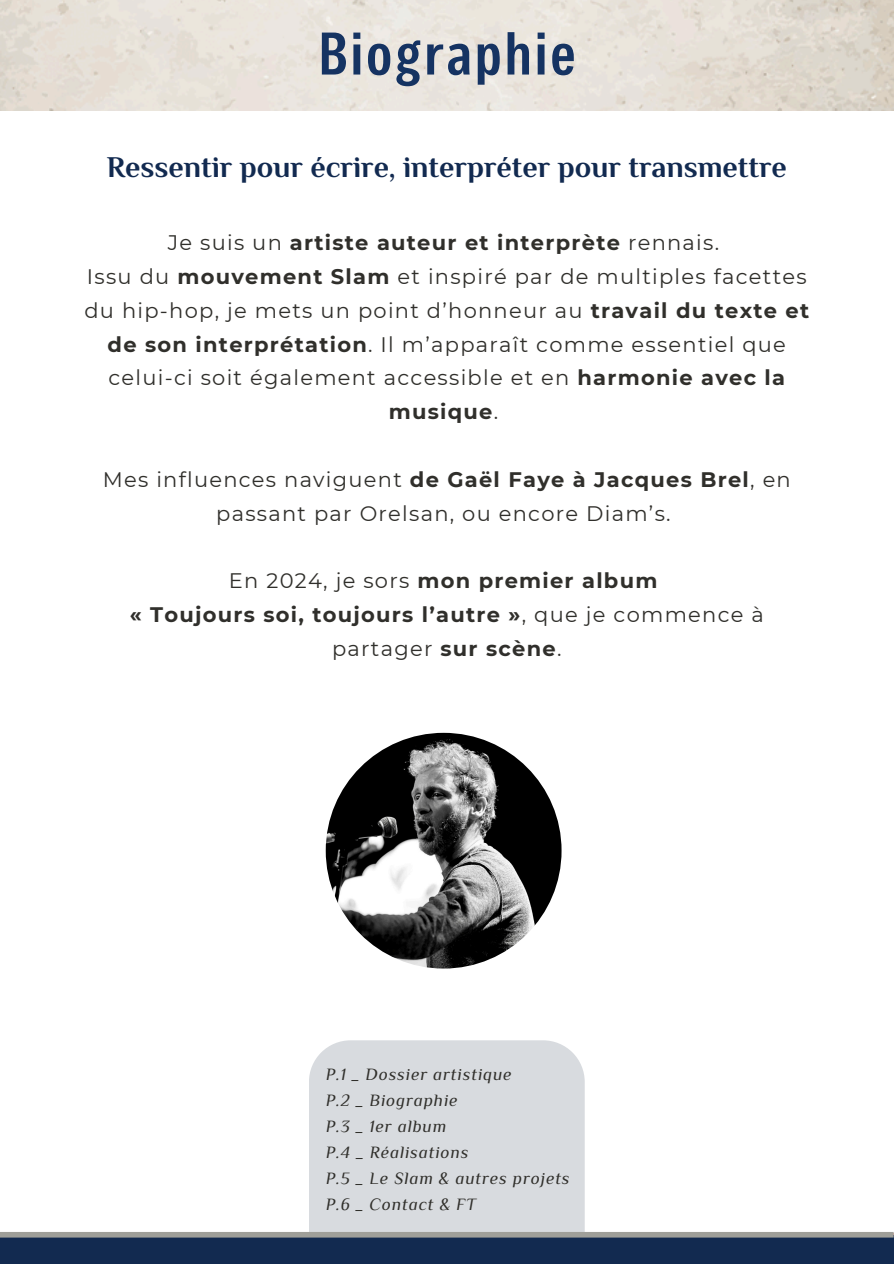
<style>
.page{position:relative;width:894px;height:1264px;background:#fff}
.page>*{position:absolute;margin:0;border:0;box-sizing:border-box;transform-origin:0 0}
.t1{font:700 60px "Body Text Slim";letter-spacing:.05em;color:#153362}
.t2{font:700 30px "Philosopher";color:#122a50}
.t3{font:21px/33.8px "Montserrat";letter-spacing:.06em;color:#302f2b;text-align:center}
.t4{font:700 21px/33.8px "Montserrat";letter-spacing:.06em;color:#302f2b;text-align:center}
.t5{font:italic 17.25px "Philosopher";letter-spacing:.05em;color:#302f2b}
.s1{font-weight:700}
.s2{font-weight:400}
</style>
<div class="page">
<img style="left:0;top:0;width:893px;height:111px">
<img style="left:325px;top:732px;width:236px;height:236px;border-radius:50%">
<div style="left:309px;top:1040px;width:275px;height:191px;background:#d8dbdf"></div>
<div style="left:0;top:1234px;width:893px;height:29px;background:#122a50"></div>
<div style="left:0;top:1231px;width:893px;height:6px;background:#9f9f99"></div>
<h3 class="t1" style="left:318px;top:19px;width:258px">Biographie</h3>
<p class="t2" style="left:107px;top:157px;width:681px">Ressentir pour écrire, interpréter pour transmettre</p>
<h1 class="t3" style="left:84px;top:226px;width:726px">Je suis un <span class="s1">artiste auteur et interprète</span> rennais.<br>Issu du <span class="s1">mouvement Slam</span> et inspiré par de multiples facettes du hip-hop, je mets un point d’honneur au <span class="s1">travail du texte et de son interprétation</span>. Il m’apparaît comme essentiel que celui-ci soit également accessible et en <span class="s1">harmonie avec la musique</span>.</h1>
<h2 class="t3" style="left:103px;top:462px;width:689px">Mes influences naviguent <span class="s1">de Gaël Faye à Jacques Brel</span>, en passant par Orelsan, ou encore Diam’s.</h2>
<h3 class="t4" style="left:130px;top:563px;width:635px"><span class="s2">En 2024, je sors</span> mon premier album<br>« Toujours soi, toujours l’autre »<span class="s2">, que je commence à partager</span> sur scène<span class="s2">.</span></h3>
<p class="t5" style="left:325px;top:1068px;width:187px">P.1 _ Dossier artistique</p>
<p class="t5" style="left:325px;top:1094px;width:133px">P.2 _ Biographie</p>
<p class="t5" style="left:325px;top:1120px;width:122px">P.3 _ 1er album</p>
<p class="t5" style="left:325px;top:1146px;width:144px">P.4 _ Réalisations</p>
<p class="t5" style="left:325px;top:1172px;width:245px">P.5 _ Le Slam &amp; autres projets</p>
<p class="t5" style="left:325px;top:1198px;width:152px">P.6 _ Contact &amp; FT</p>
</div>
